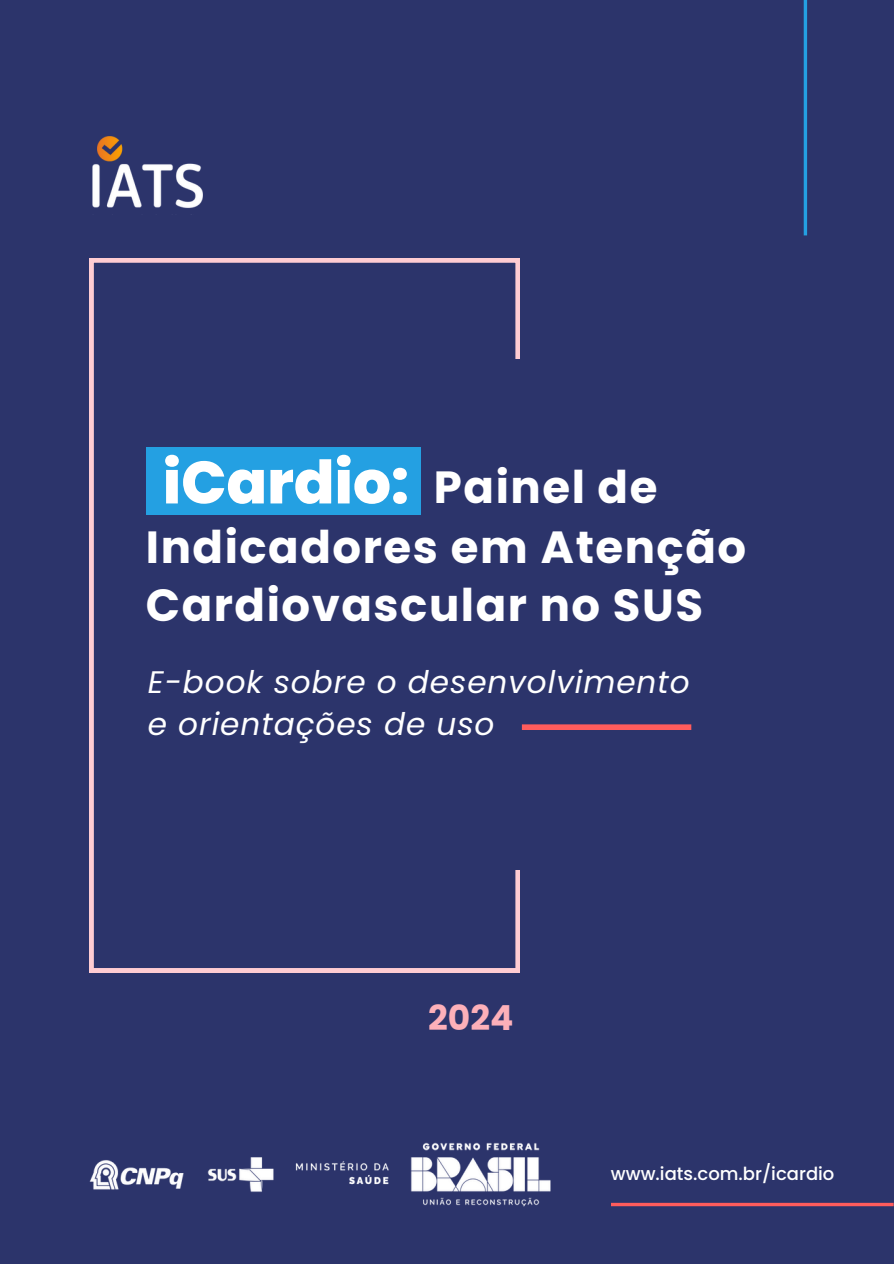
<style>
.page{position:relative;width:894px;height:1264px;background:#fff}
.page>*{position:absolute;margin:0;border:0;box-sizing:border-box;transform-origin:0 0}
.t1{font:800 59.7px "Poppins";color:#fff}
.t2{font:700 45px/59.1px "Poppins";letter-spacing:.035em;color:#fff}
.t3{font:700 34.5px "Poppins";color:#fdb0b9}
.t4{font:italic 31.2px/41.7px "Poppins";letter-spacing:.03em;color:#fff}
.t5{font:500 18px "Poppins";color:#fff}
</style>
<div class="page">
<div style="left:0;top:0;width:893px;height:1263px;background:#2c346b"></div>
<svg style="left:89px;top:258px;width:430px;height:714px"></svg>
<div style="left:504px;top:359px;width:37px;height:510px;background:#2c346b"></div>
<div style="left:521px;top:724px;width:170px;height:6px;background:#ff5c5c"></div>
<svg style="left:611px;top:1202px;width:282px;height:4px"></svg>
<hr style="left:803px;top:0;width:3px;height:235px;background:#24a0e2">
<div style="left:146px;top:447px;width:274px;height:68px;background:#24a0e2"></div>
<img style="left:93px;top:136px;width:109px;height:72px">
<img style="left:89px;top:1142px;width:462px;height:65px">
<p class="t1" style="left:163px;top:441px;width:248px">iCardio:</p>
<h3 class="t2" style="left:146px;top:458px;width:601px;text-indent:288px">Painel de<br>Indicadores em Atenção<br>Cardiovascular no SUS</h3>
<h4 class="t4" style="left:148px;top:661px;width:543px">E-book sobre o desenvolvimento e orientações de uso</h4>
<p class="t3" style="left:428px;top:994px;width:87px">2024</p>
<h2 class="t5" style="left:610px;top:1160px;width:225px">www.iats.com.br/icardio</h2>
</div>
